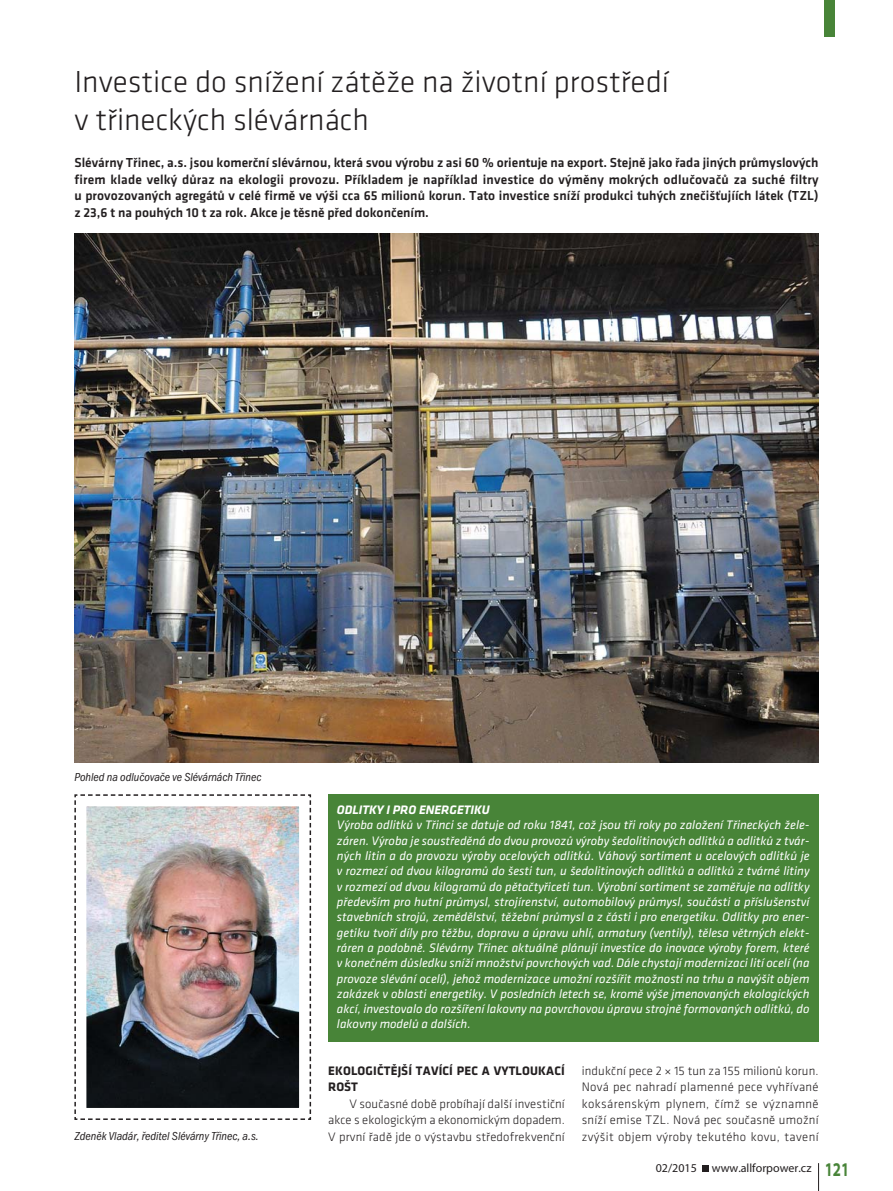
<style>
.page{position:relative;width:893px;height:1191px;background:#fff}
.page>*{position:absolute;margin:0;border:0;box-sizing:border-box;transform-origin:0 0}
.t1{font:300 31.5px/37.8px "Klavika";color:#231f20}
.t2{font:500 13.5px/16.5px "Klavika";color:#231f20;text-align:justify}
.t3{font:italic 12.75px/15.3px "Klavika";color:#fff;text-align:justify}
.t4{font:300 12.75px/16.5px "Klavika";letter-spacing:.015em;color:#231f20;text-align:justify}
.t5{font:700 12.75px/16.5px "Klavika";letter-spacing:.01em;color:#231f20}
.t6{font:italic 700 12.75px "Klavika";color:#fff}
.t7{font:12px "Franklin Got Itc TOT Boo Con Ita";color:#231f20}
.t8{font:12px "Myriad Pro";color:#231f20}
.s1{font-weight:700;font-stretch:semi-expanded;font-size:19.5px;color:#488438}
</style>
<div class="page">
<svg style="left:702px;top:1165px;width:6px;height:6px"></svg>
<svg style="left:818px;top:1163px;width:1px;height:27px"></svg>
<div style="left:824px;top:0;width:11px;height:37px;background:#488438"></div>
<div style="left:328px;top:794px;width:491px;height:248px;background:#488438"></div>
<img style="left:74px;top:794px;width:238px;height:326px">
<img style="left:74px;top:233px;width:745px;height:530px">
<h1 class="t1" style="left:74px;top:65px;width:596px">Investice do snížení zátěže na životní prostředí v třineckých slévárnách</h1>
<p class="t2" style="left:74px;top:155px;width:746px">Slévárny Třinec, a.s. jsou komerční slévárnou, která svou výrobu z asi 60 % orientuje na export. Stejně jako řada jiných průmyslových firem klade velký důraz na ekologii provozu. Příkladem je například investice do výměny mokrých odlučovačů za suché filtry u provozovaných agregátů v celé firmě ve výši cca 65 milionů korun. Tato investice sníží produkci tuhých znečišťujíích látek (TZL) z 23,6 t na pouhých 10 t za rok. Akce je těsně před dokončením.</p>
<p class="t7" style="left:74px;top:773px;width:189px">Pohled na odlučovače ve Slévárnách Třinec</p>
<p class="t7" style="left:74px;top:1132px;width:186px">Zdeněk Vladár, ředitel Slévárny Třinec, a.s.</p>
<p class="t6" style="left:337px;top:802px;width:154px">ODLITKY I PRO ENERGETIKU</p>
<p class="t3" style="left:337px;top:818px;width:474px">Výroba odlitků v Třinci se datuje od roku 1841, což jsou tři roky po založení Třineckých žele&shy;záren. Výroba je soustředěná do dvou provozů výroby šedolitinových odlitků a odlitků z tvár&shy;ných litin a do provozu výroby ocelových odlitků. Váhový sortiment u ocelových odlitků je v rozmezí od dvou kilogramů do šesti tun, u šedolitinových odlitků a odlitků z tvárné litiny v rozmezí od dvou kilogramů do pětačtyřiceti tun. Výrobní sortiment se zaměřuje na odlitky především pro hutní průmysl, strojírenství, automobilový průmysl, součásti a příslušenství stavebních strojů, zemědělství, těžební průmysl a z části i pro energetiku. Odlitky pro ener&shy;getiku tvoří díly pro těžbu, dopravu a úpravu uhlí, armatury (ventily), tělesa větrných elekt&shy;ráren a podobně. Slévárny Třinec aktuálně plánují investice do inovace výroby forem, které v konečném důsledku sníží množství povrchových vad. Dále chystají modernizaci lití ocelí (na provoze slévání ocelí), jehož modernizace umožní rozšířit možnosti na trhu a navýšit objem zakázek v oblasti energetiky. V posledních letech se, kromě výše jmenovaných ekologických akcí, investovalo do rozšíření lakovny na povrchovou úpravu strojně formovaných odlitků, do lakovny modelů a dalších.</p>
<p class="t5" style="left:328px;top:1063px;width:238px">EKOLOGIČTĚJŠÍ TAVÍCÍ PEC A VYTLOUKACÍ<br>ROŠT</p>
<p class="t4" style="left:328px;top:1096px;width:238px;text-indent:21px">V současné době probíhají další investiční akce s ekologickým a ekonomickým dopadem.<br>V první řadě jde o výstavbu středofrekvenční</p>
<p class="t4" style="left:582px;top:1063px;width:238px">indukční pece 2 × 15 tun za 155 milionů korun.<br>Nová pec nahradí plamenné pece vyhřívané koksárenským plynem, čímž se významně sníží emise TZL. Nová pec současně umožní zvýšit objem výroby tekutého kovu, tavení</p>
<p class="t8" style="left:656px;top:1160px;width:195px">02/2015 www.allforpower.cz <span class="s1">121</span></p>
</div>
